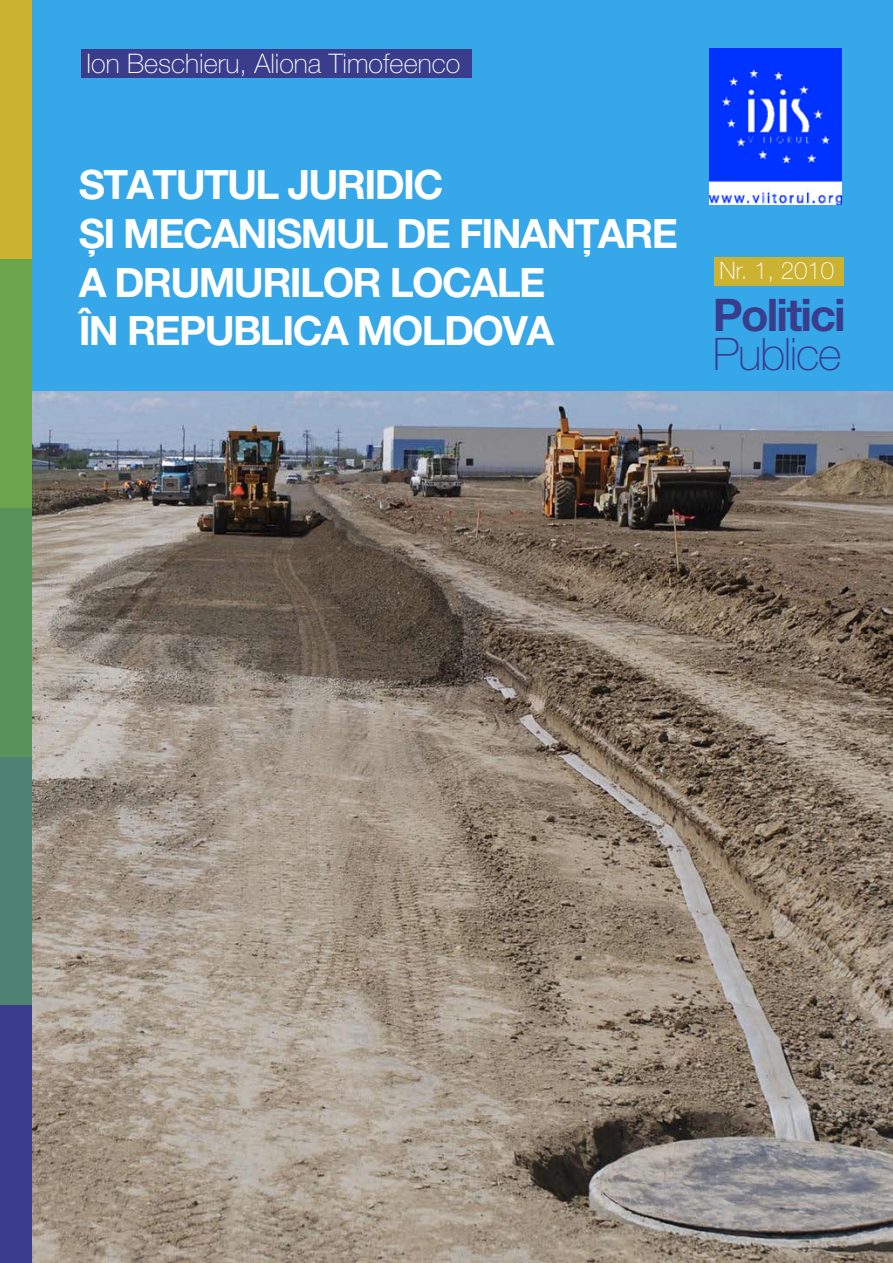
<style>
.page{position:relative;width:893px;height:1263px;background:#fff}
.page>*{position:absolute;margin:0;border:0;box-sizing:border-box;transform-origin:0 0}
.t1{font:700 45px "Helvetica Neue LT Pro";letter-spacing:-.04em;color:#3a3d8c}
.t2{font:100 45px "Helvetica Neue LT Pro";letter-spacing:-.03em;color:#3a3d8c}
.t3{font:700 40.5px/48.6px "Helvetica Neue LT Pro";letter-spacing:-.04em;color:#fff}
.t4{font:100 27px "Helvetica Neue LT Pro";color:#fff}
.t5{font:100 24px "Helvetica Neue LT Pro";color:#fff}
</style>
<div class="page">
<img style="left:31px;top:391px;width:862px;height:872px">
<div style="left:0;top:0;width:893px;height:391px;background:#36a7e9"></div>
<img style="left:710px;top:49px;width:132px;height:155px">
<div style="left:0;top:1005px;width:31px;height:258px;background:#3a3d8c"></div>
<div style="left:0;top:755px;width:31px;height:250px;background:#4f8272"></div>
<div style="left:0;top:507px;width:31px;height:249px;background:#59925b"></div>
<div style="left:0;top:258px;width:31px;height:250px;background:#6ca34d"></div>
<div style="left:0;top:0;width:31px;height:258px;background:#ccb231"></div>
<div style="left:81px;top:49px;width:390px;height:29px;background:#3a3d8c"></div>
<div style="left:714px;top:257px;width:129px;height:29px;background:#ccb231"></div>
<p class="t4" style="left:87px;top:48px;width:375px">Ion Beschieru, Aliona Timofeenco</p>
<p class="t3" style="left:79px;top:160px;width:601px">STATUTUL JURIDIC<br>ŞI MECANISMUL DE FINANŢARE<br>A DRUMURILOR LOCALE<br>ÎN REPUBLICA MOLDOVA</p>
<p class="t5" style="left:719px;top:257px;width:116px">Nr. 1, 2010</p>
<p class="t1" style="left:713px;top:287px;width:135px">Politici</p>
<p class="t2" style="left:713px;top:328px;width:130px">Publice</p>
</div>
